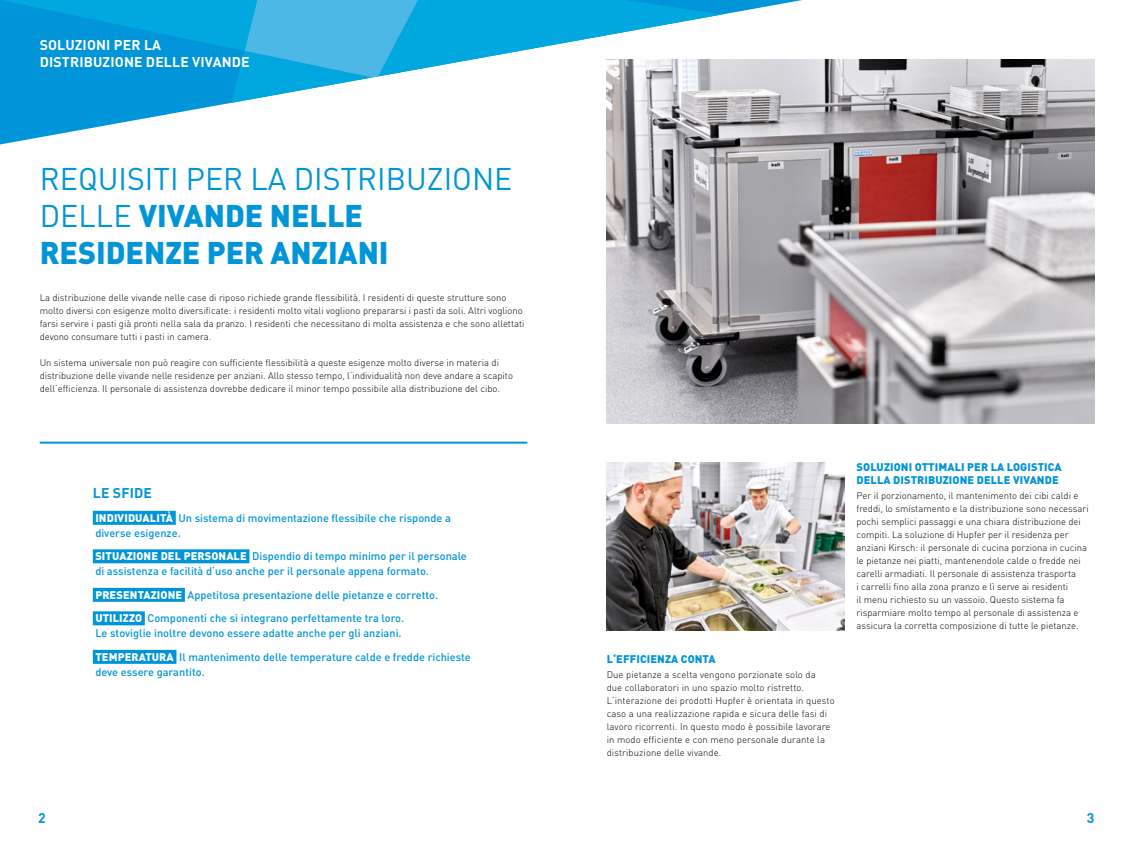
<style>
.page{position:relative;width:1134px;height:842px;background:#fff}
.page>*{position:absolute;margin:0;border:0;box-sizing:border-box;transform-origin:0 0}
.t1{font:31px/37px "DIN Pro";color:#0095d8}
.t2{font:700 14px/16.8px "DIN Pro";letter-spacing:.01em;color:#fff}
.t3{font:700 14px "DIN Pro";letter-spacing:.01em;color:#0095d8}
.t4{font:500 11px/15px "DIN Pro";color:#0095d8}
.t5{font:900 11px/13px "DIN Pro";letter-spacing:.01em;color:#0095d8}
.t6{font:300 9.5px/13px "DIN Pro";color:#000}
.s1{font-weight:900}
.s2{font-weight:900;color:#fff}
</style>
<div class="page">
<svg style="left:0;top:0;width:802px;height:144px"></svg>
<svg style="left:418px;top:0;width:304px;height:76px;fill:#00a8df"></svg>
<svg style="left:0;top:0;width:418px;height:103px;background:#23a9df"></svg>
<img style="left:607px;top:462px;width:237px;height:168px">
<img style="left:607px;top:60px;width:487px;height:363px">
<div style="left:93px;top:511px;width:83px;height:14px;background:#0095d8"></div>
<div style="left:93px;top:549px;width:156px;height:14px;background:#0095d8"></div>
<div style="left:93px;top:588px;width:92px;height:14px;background:#0095d8"></div>
<div style="left:93px;top:611px;width:52px;height:14px;background:#0095d8"></div>
<div style="left:93px;top:650px;width:83px;height:14px;background:#0095d8"></div>
<hr style="left:40px;top:442px;width:487px;height:2px;background:#0095d8">
<h2 class="t2" style="left:40px;top:36px;width:211px">SOLUZIONI PER LA<br>DISTRIBUZIONE DELLE VIVANDE</h2>
<h1 class="t1" style="left:40px;top:159px;width:474px">REQUISITI PER LA DISTRIBUZIONE<br>DELLE <span class="s1">VIVANDE NELLE<br>RESIDENZE PER ANZIANI</span></h1>
<p class="t6" style="left:40px;top:290px;width:486px">La distribuzione delle vivande nelle case di riposo richiede grande flessibilità. I residenti di queste strutture sono molto diversi con esigenze molto diversificate: i residenti molto vitali vogliono prepararsi i pasti da soli. Altri vogliono farsi servire i pasti già pronti nella sala da pranzo. I residenti che necessitano di molta assistenza e che sono allettati devono consumare tutti i pasti in camera.</p>
<p class="t6" style="left:40px;top:355px;width:475px">Un sistema universale non può reagire con sufficiente flessibilità a queste esigenze molto diverse in materia di distribuzione delle vivande nelle residenze per anziani. Allo stesso tempo, l‘individualità non deve andare a scapito dell‘efficienza. Il personale di assistenza dovrebbe dedicare il minor tempo possibile alla distribuzione del cibo.</p>
<h2 class="t3" style="left:93px;top:484px;width:61px">LE SFIDE</h2>
<p class="t4" style="left:95px;top:510px;width:357px"><span class="s2">INDIVIDUALITÀ</span> Un sistema di movimentazione flessibile che risponde a diverse esigenze.</p>
<p class="t4" style="left:95px;top:548px;width:373px"><span class="s2">SITUAZIONE DEL PERSONALE</span> Dispendio di tempo minimo per il personale di assistenza e facilità d‘uso anche per il personale appena formato.</p>
<p class="t4" style="left:95px;top:583px;width:344px;line-height:23.5px"><span class="s2">PRESENTAZIONE</span> Appetitosa presentazione delle pietanze e corretto.<br><span class="s2">UTILIZZO</span> Componenti che si integrano perfettamente tra loro.</p>
<p class="t4" style="left:95px;top:621px;width:377px;line-height:23.5px">Le stoviglie inoltre devono essere adatte anche per gli anziani.<br><span class="s2">TEMPERATURA</span> Il mantenimento delle temperature calde e fredde richieste</p>
<p class="t4" style="left:95px;top:664px;width:111px">deve essere garantito.</p>
<p class="t5" style="left:607px;top:652px;width:110px">L‘EFFICIENZA CONTA</p>
<p class="t6" style="left:607px;top:668px;width:230px">Due pietanze a scelta vengono porzionate solo da<br>due collaboratori in uno spazio molto ristretto.<br>L‘interazione dei prodotti Hupfer è orientata in questo caso a una realizzazione rapida e sicura delle fasi di lavoro ricorrenti. In questo modo è possibile lavorare in modo efficiente e con meno personale durante la distribuzione delle vivande.</p>
<p class="t5" style="left:856px;top:460px;width:207px">SOLUZIONI OTTIMALI PER LA LOGISTICA<br>DELLA DISTRIBUZIONE DELLE VIVANDE</p>
<p class="t6" style="left:856px;top:489px;width:234px">Per il porzionamento, il mantenimento dei cibi caldi e freddi, lo smistamento e la distribuzione sono necessari pochi semplici passaggi e una chiara distribuzione dei compiti. La soluzione di Hupfer per il residenza per anziani Kirsch: il personale di cucina porziona in cucina le pietanze nei piatti, mantenendole calde o fredde nei carelli armadiati. Il personale di assistenza trasporta<br>i carrelli fino alla zona pranzo e lì serve ai residenti<br>il menu richiesto su un vassoio. Questo sistema fa risparmiare molto tempo al personale di assistenza e assicura la corretta composizione di tutte le pietanze.</p>
<h2 class="t3" style="left:38px;top:809px;width:9px">2</h2>
<h2 class="t3" style="left:1087px;top:809px;width:9px">3</h2>
</div>
